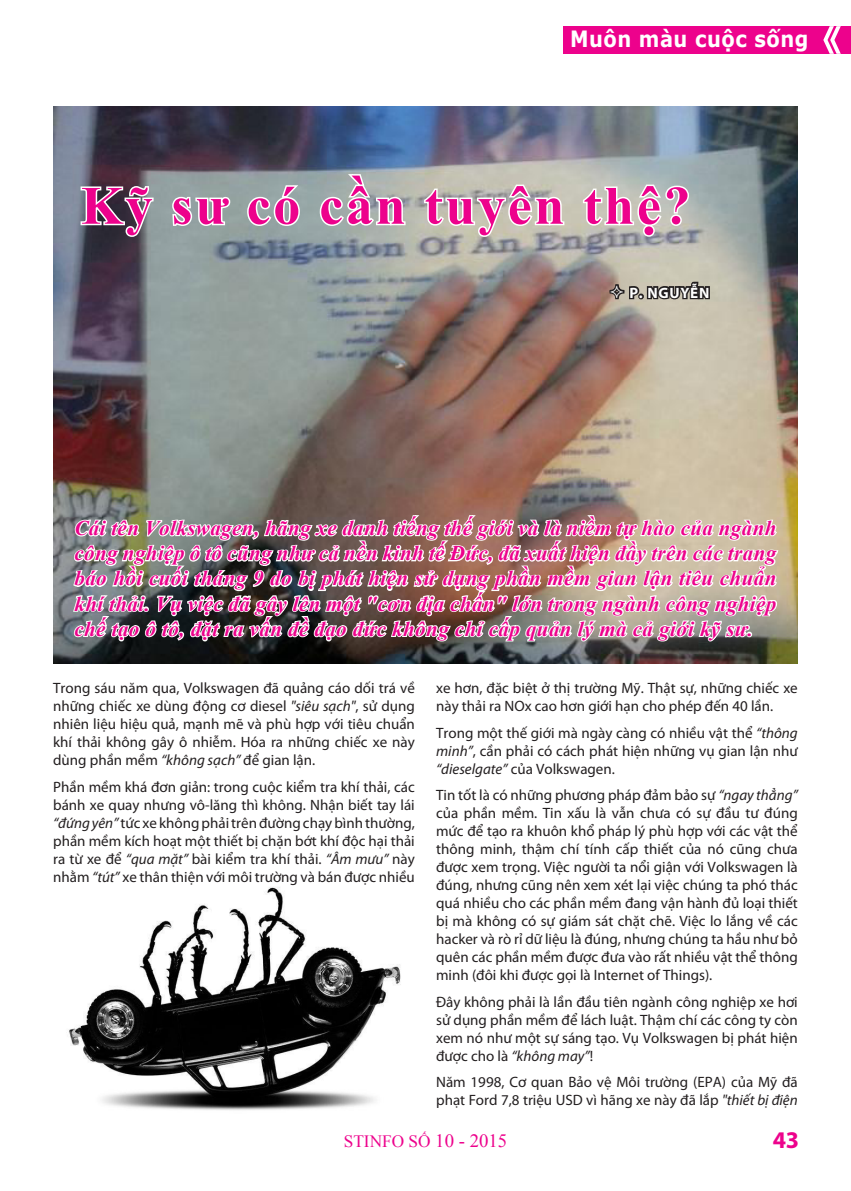
<style>
.page{position:relative;width:851px;height:1191px;background:#fff}
.page>*{position:absolute;margin:0;border:0;box-sizing:border-box;transform-origin:0 0}
.t1{font:700 54px "Times New Roman";letter-spacing:.05em;color:#ed028c}
.t2{font:700 24px "Myriad Pro";color:#ed028c}
.t3{font:700 22.35px "Verdana";letter-spacing:.025em;color:#fff;scale:.87 1}
.t4{font:italic 700 21px/25.2px "Times New Roman";letter-spacing:.02em;color:#ed028c;text-align:justify}
.t5{font:17.25px "Times New Roman";color:#ed028c}
.t6{font:15px/18px "Myriad Pro";color:#231f20;text-align:justify}
.Tacgia{font:700 15px "Myriad Pro";letter-spacing:.05em;color:#fff}
.s1{font-style:italic}
.s2{font-size:18.75px}
</style>
<div class="page">
<div style="left:563px;top:26px;width:287px;height:28px;background:#ed028c"></div>
<svg style="left:823px;top:26px;width:17px;height:28px"></svg>
<img style="left:69px;top:887px;width:332px;height:223px">
<img style="left:53px;top:106px;width:744px;height:557px">
<svg style="left:79px;top:184px;width:76px;height:55px"></svg>
<svg style="left:170px;top:194px;width:62px;height:34px"></svg>
<svg style="left:245px;top:183px;width:57px;height:44px"></svg>
<svg style="left:318px;top:173px;width:89px;height:55px"></svg>
<svg style="left:422px;top:182px;width:144px;height:57px"></svg>
<svg style="left:581px;top:182px;width:110px;height:57px"></svg>
<img style="left:72px;top:383px;width:707px;height:281px">
<svg style="left:604px;top:275px;width:107px;height:35px;background:#989084"></svg>
<h3 class="t3" style="left:570px;top:25px;width:275px">Muôn màu cuộc sống</h3>
<p class="t1" style="left:81px;top:168px;width:611px">Kỹ sư có cần tuyên thệ?</p>
<p class="Tacgia" style="left:629px;top:283px;width:81px">P. NGUYỄN</p>
<p class="t4" style="left:74px;top:515px;width:703px">Cái tên Volkswagen, hãng xe danh tiếng thế giới và là niềm tự hào của ngành công nghiệp ô tô cũng như cả nền kinh tế Đức, đã xuất hiện đầy trên các trang báo hồi cuối tháng 9 do bị phát hiện sử dụng phần mềm gian lận tiêu chuẩn khí thải. Vụ việc đã gây lên một "cơn địa chấn" lớn trong ngành công nghiệp chế tạo ô tô, đặt ra vấn đề đạo đức không chỉ cấp quản lý mà cả giới kỹ sư.</p>
<p class="t6" style="left:53px;top:679px;width:363px">Trong sáu năm qua, Volkswagen đã quảng cáo dối trá về những chiếc xe dùng động cơ diesel <span class="s1">"siêu sạch"</span>, sử dụng nhiên liệu hiệu quả, mạnh mẽ và phù hợp với tiêu chuẩn khí thải không gây ô nhiễm. Hóa ra những chiếc xe này dùng phần mềm <span class="s1">“không sạch”</span> để gian lận.</p>
<p class="t6" style="left:53px;top:777px;width:363px">Phần mềm khá đơn giản: trong cuộc kiểm tra khí thải, các bánh xe quay nhưng vô-lăng thì không. Nhận biết tay lái <span class="s1">“đứng yên”</span> tức xe không phải trên đường chạy bình thường, phần mềm kích hoạt một thiết bị chặn bớt khí độc hại thải ra từ xe để <span class="s1">“qua mặt”</span> bài kiểm tra khí thải. <span class="s1">“Âm mưu”</span> này nhằm <span class="s1">“tút”</span> xe thân thiện với môi trường và bán được nhiều</p>
<p class="t6" style="left:436px;top:679px;width:363px">xe hơn, đặc biệt ở thị trường Mỹ. Thật sự, những chiếc xe này thải ra NOx cao hơn giới hạn cho phép đến 40 lần.</p>
<p class="t6" style="left:436px;top:723px;width:363px">Trong một thế giới mà ngày càng có nhiều vật thể <span class="s1">“thông minh”</span>, cần phải có cách phát hiện những vụ gian lận như <span class="s1">“dieselgate”</span> của Volkswagen.</p>
<p class="t6" style="left:436px;top:786px;width:363px">Tin tốt là có những phương pháp đảm bảo sự <span class="s1">“ngay thẳng” </span>của phần mềm. Tin xấu là vẫn chưa có sự đầu tư đúng mức để tạo ra khuôn khổ pháp lý phù hợp với các vật thể thông minh, thậm chí tính cấp thiết của nó cũng chưa được xem trọng. Việc người ta nổi giận với Volkswagen là đúng, nhưng cũng nên xem xét lại việc chúng ta phó thác quá nhiều cho các phần mềm đang vận hành đủ loại thiết bị mà không có sự giám sát chặt chẽ. Việc lo lắng về các hacker và rò rỉ dữ liệu là đúng, nhưng chúng ta hầu như bỏ quên các phần mềm được đưa vào rất nhiều vật thể thông minh (đôi khi được gọi là Internet of Things).</p>
<p class="t6" style="left:436px;top:992px;width:363px">Đây không phải là lần đầu tiên ngành công nghiệp xe hơi sử dụng phần mềm để lách luật. Thậm chí các công ty còn xem nó như một sự sáng tạo. Vụ Volkswagen bị phát hiện được cho là <span class="s1">“không may”</span>!</p>
<p class="t6" style="left:436px;top:1073px;width:363px">Năm 1998, Cơ quan Bảo vệ Môi trường (EPA) của Mỹ đã phạt Ford 7,8 triệu USD vì hãng xe này đã lắp <span class="s1">"thiết bị điện</span></p>
<p class="t2" style="left:772px;top:1124px;width:28px">43</p>
<p class="t5" style="left:344px;top:1130px;width:165px">STINFO SỐ <span class="s2">10 - 2015</span></p>
</div>
